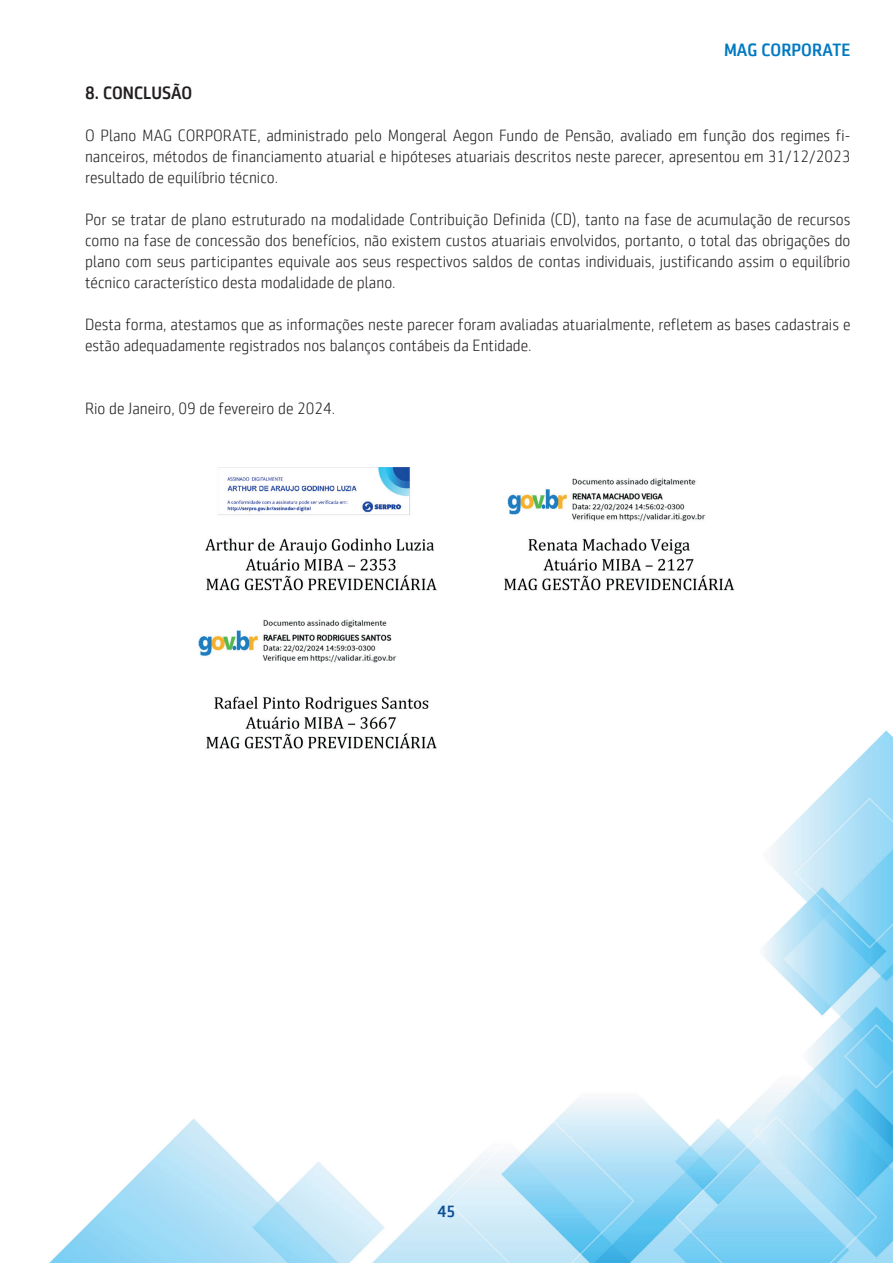
<style>
.page{position:relative;width:893px;height:1263px;background:#fff}
.page>*{position:absolute;margin:0;border:0;box-sizing:border-box;transform-origin:0 0}
.t1{font:500 18px "Sentico Sans DT Cond";color:#0079c2;scale:1.1 1}
.t2{font:500 18px "Sentico Sans DT Cond";color:#231f20;scale:1.1 1}
.t3{font:300 16.5px/21px "Sentico Sans DT Cond";color:#231f20;text-align:justify;scale:1.1 1}
.t4{font:500 16.5px "Sentico Sans DT Cond";color:#0f4d96;scale:1.1 1}
</style>
<div class="page">
<img style="left:49px;top:467px;width:844px;height:796px">
<img style="left:187px;top:468px;width:561px;height:290px">
<p class="t1" style="left:724px;top:40px;width:116px">MAG CORPORATE</p>
<p class="t2" style="left:85px;top:83px;width:99px">8. CONCLUSÃO</p>
<p class="t3" style="left:85px;top:125px;width:697px">O Plano MAG CORPORATE, administrado pelo Mongeral Aegon Fundo de Pensão, avaliado em função dos regimes fi&shy;nanceiros, métodos de financiamento atuarial e hipóteses atuariais descritos neste parecer, apresentou em 31/12/2023 resultado de equilíbrio técnico.</p>
<p class="t3" style="left:85px;top:209px;width:697px">Por se tratar de plano estruturado na modalidade Contribuição Definida (CD), tanto na fase de acumulação de recursos como na fase de concessão dos benefícios, não existem custos atuariais envolvidos, portanto, o total das obrigações do plano com seus participantes equivale aos seus respectivos saldos de contas individuais, justificando assim o equilíbrio técnico característico desta modalidade de plano.</p>
<p class="t3" style="left:85px;top:314px;width:697px">Desta forma, atestamos que as informações neste parecer foram avaliadas atuarialmente, refletem as bases cadastrais e estão adequadamente registrados nos balanços contábeis da Entidade.</p>
<p class="t3" style="left:85px;top:398px;width:229px">Rio de Janeiro, 09 de fevereiro de 2024.</p>
<p class="t4" style="left:437px;top:1202px;width:18px">45</p>
</div>
